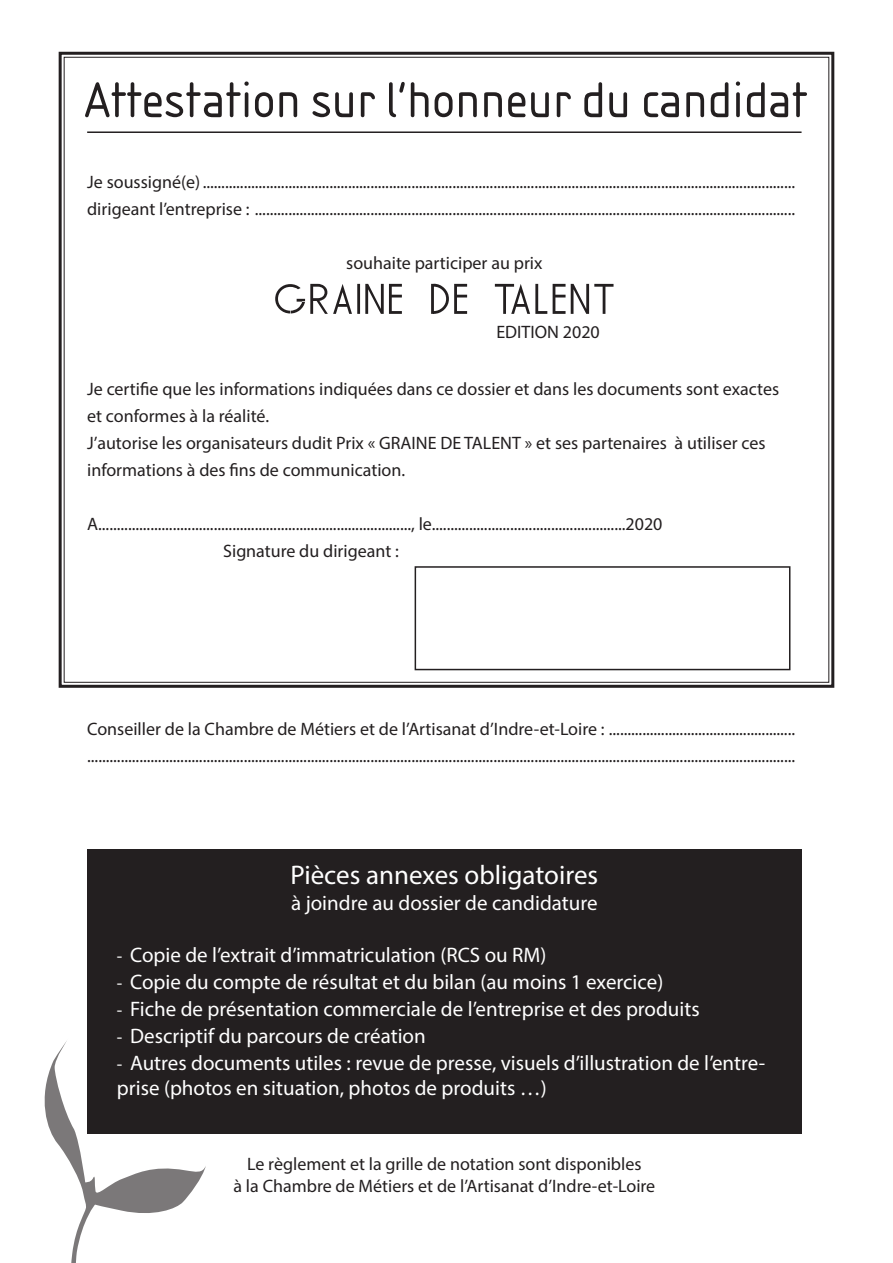
<style>
.page{position:relative;width:893px;height:1263px;background:#fff}
.page>*{position:absolute;margin:0;border:0;box-sizing:border-box;transform-origin:0 0}
.t1{font:27px "Myriad Pro";color:#fff}
.t2{font:21px/25.2px "Myriad Pro";color:#fff}
.t3{font:18px/27px "Myriad Pro";color:#231f20}
.s1{font-size:18px}
</style>
<div class="page">
<svg style="left:58px;top:51px;width:777px;height:637px"></svg>
<svg style="left:275px;top:284px;width:338px;height:30px"></svg>
<svg style="left:85px;top:81px;width:722px;height:36px"></svg>
<div style="left:415px;top:566px;width:375px;height:104px;border:2px solid #231f20"></div>
<div style="left:87px;top:849px;width:714px;height:284px;background:#231f20"></div>
<hr style="left:87px;top:131px;width:714px;height:2px;background:#231f20">
<svg style="left:44px;top:1041px;width:162px;height:222px"></svg>
<p class="t3" style="left:87px;top:168px;width:709px">Je soussigné(e)............................................................................................................................................................... dirigeant l’entreprise : .................................................................................................................................................</p>
<p class="t3" style="left:346px;top:249px;width:198px">souhaite participer au prix</p>
<p class="t3" style="left:496px;top:318px;width:105px">EDITION 2020</p>
<p class="t3" style="left:87px;top:375px;width:693px">Je certifie que les informations indiquées dans ce dossier et dans les documents sont exactes et conformes à la réalité.<br>J’autorise les organisateurs dudit Prix « GRAINE DE TALENT » et ses partenaires à utiliser ces informations à des fins de communication.</p>
<p class="t3" style="left:223px;top:510px;width:441px;text-indent:-136px">A...................................................................................., le....................................................2020<br>Signature du dirigeant :</p>
<p class="t3" style="left:87px;top:716px;width:709px">Conseiller de la Chambre de Métiers et de l’Artisanat d’Indre-et-Loire : .................................................. ..............................................................................................................................................................................................</p>
<h1 class="t1" style="left:290px;top:859px;width:309px">Pièces annexes obligatoires</h1>
<p class="t2" style="left:291px;top:889px;width:308px">à joindre au dossier de candidature</p>
<p class="t2" style="left:117px;top:942px;width:431px"><span class="s1">-</span> Copie de l’extrait d’immatriculation (RCS ou RM)</p>
<p class="t2" style="left:117px;top:969px;width:548px"><span class="s1">-</span> Copie du compte de résultat et du bilan (au moins 1 exercice)</p>
<p class="t2" style="left:117px;top:996px;width:584px"><span class="s1">-</span> Fiche de présentation commerciale de l’entreprise et des produits</p>
<p class="t2" style="left:117px;top:1023px;width:310px"><span class="s1">-</span> Descriptif du parcours de création</p>
<p class="t2" style="left:117px;top:1050px;width:650px"><span class="s1">-</span> Autres documents utiles : revue de presse, visuels d’illustration de l’entre&shy;prise (photos en situation, photos de produits …)</p>
<p class="t3" style="left:233px;top:1153px;width:423px;line-height:21.6px;text-align:center">Le règlement et la grille de notation sont disponibles<br>à la Chambre de Métiers et de l’Artisanat d’Indre-et-Loire</p>
</div>
